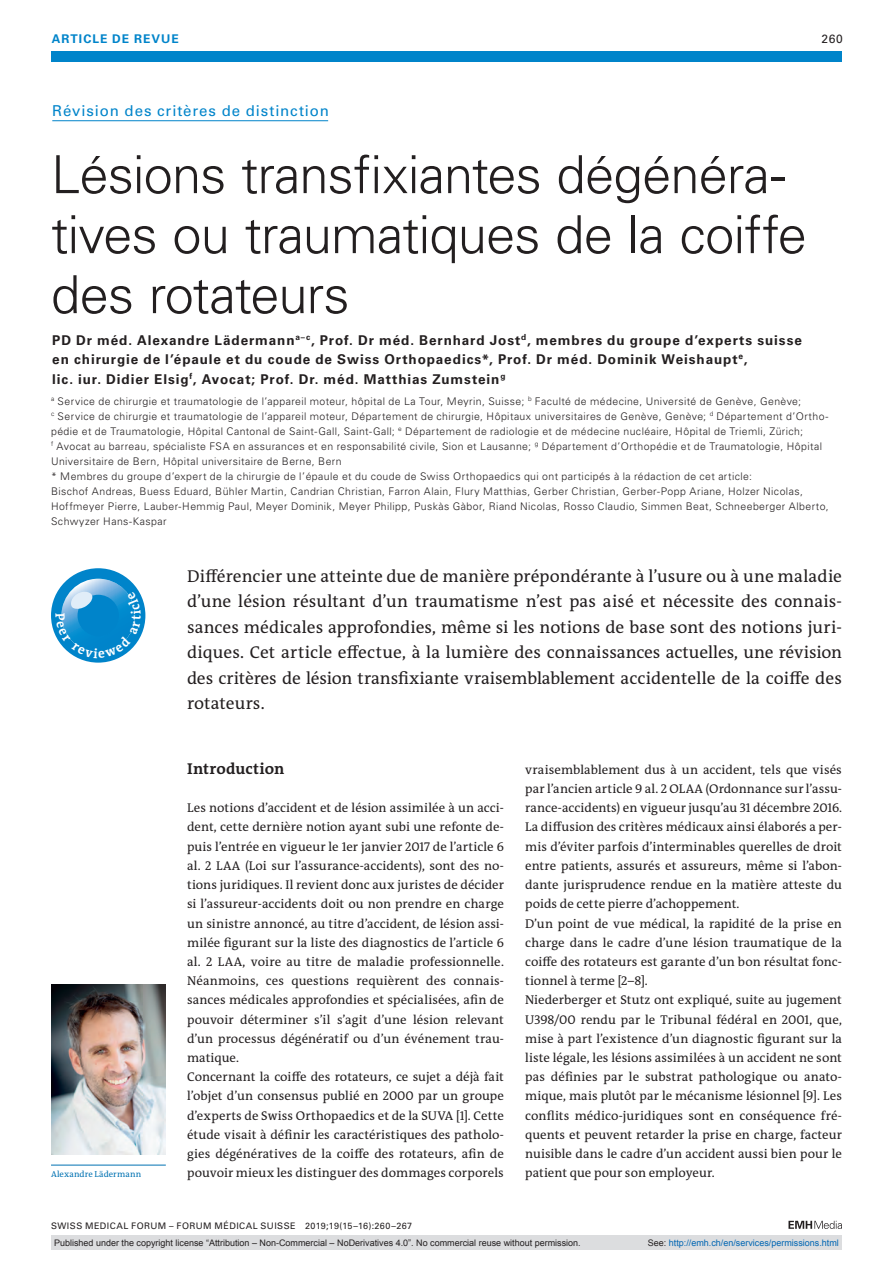
<style>
.page{position:relative;width:893px;height:1263px;background:#fff}
.page>*{position:absolute;margin:0;border:0;box-sizing:border-box;transform-origin:0 0}
.t1{font:300 52.5px/60px "Univers LT Std";letter-spacing:-.02em;color:#231f20}
.t2{font:17.25px/25.5px "The Antiqua B W5 Plain";color:#231f20;text-align:justify}
.t3{font:700 15.75px "The Antiqua B W7";letter-spacing:.01em;color:#231f20}
.t4{font:15px "Univers LT Std";letter-spacing:.055em;color:#0084ca}
.t5{font:700 13.5px/19.2px "Univers LT Std";letter-spacing:.065em;color:#231f20}
.t6{font:12.75px/19.2px "The Antiqua B W5 Plain";letter-spacing:.005em;color:#231f20}
.t7{font:700 12px "Univers LT Std";letter-spacing:.085em;color:#0084ca}
.t8{font:12px "Univers LT Std";color:#231f20}
.t9{font:300 10.5px/15px "Univers LT Std";letter-spacing:.04em;color:#231f20}
.t10{font:9px "Arial";color:#231f20}
.t11{font:9px "Univers LT Std";letter-spacing:.05em;color:#231f20}
.t12{font:9px "Arial";color:#0166b3}
.t13{font:8.7px "The Antiqua B W5 Plain";letter-spacing:.015em;color:#0072b2}
.s1{color:#231f20}
</style>
<div class="page">
<div style="left:51px;top:51px;width:791px;height:11px;background:#0084ca"></div>
<svg style="left:788px;top:1221px;width:54px;height:8px"></svg>
<hr style="left:52px;top:120px;width:276px;height:1px;background:#0084ca">
<hr style="left:51px;top:1165px;width:115px;height:1px;background:#0072b2">
<img style="left:51px;top:984px;width:115px;height:170px">
<div style="left:51px;top:1235px;width:791px;height:15px;background:#dcdddf"></div>
<svg style="left:51px;top:568px;width:94px;height:95px"></svg>
<p class="t7" style="left:52px;top:31px;width:128px">ARTICLE DE REVUE</p>
<p class="t8" style="left:822px;top:31px;width:23px">260</p>
<p class="t4" style="left:52px;top:102px;width:278px">Révision des critères de distinction</p>
<h1 class="t1" style="left:51px;top:145px;width:757px">Lésions transfixiantes dégénéra&shy;tives ou traumatiques de la coiffe des rotateurs</h1>
<p class="t5" style="left:52px;top:331px;width:751px">PD Dr méd. Alexandre Lädermann<sup>a–c</sup>, Prof. Dr méd. Bernhard Jost<sup>d</sup>, membres du groupe d’experts suisse en chirurgie de l’épaule et du coude de Swiss Orthopaedics*, Prof. Dr méd. Dominik Weishaupt<sup>e</sup>,<br>lic. iur. Didier Elsig<sup>f</sup>, Avocat; Prof. Dr. méd. Matthias Zumstein<sup>g</sup></p>
<p class="t9" style="left:51px;top:394px;width:779px"><sup>a</sup> Service de chirurgie et traumatologie de l’appareil moteur, hôpital de La Tour, Meyrin, Suisse; <sup>b</sup> Faculté de médecine, Université de Genève, Genève;<br><sup>c</sup> Service de chirurgie et traumatologie de l’appareil moteur, Département de chirurgie, Hôpitaux universitaires de Genève, Genève; <sup>d</sup> Département d’Ortho&shy;pédie et de Traumatologie, Hôpital Cantonal de Saint-Gall, Saint-Gall; <sup>e</sup> Département de radiologie et de médecine nucléaire, Hôpital de Triemli, Zürich;<br><sup>f</sup> Avocat au barreau, spécialiste FSA en assurances et en responsabilité civile, Sion et Lausanne; <sup>g</sup> Département d’Orthopédie et de Traumatologie, Hôpital Universitaire de Bern, Hôpital universitaire de Berne, Bern<br>* Membres du groupe d’expert de la chirurgie de l’épaule et du coude de Swiss Orthopaedics qui ont participés à la rédaction de cet article:<br>Bischof Andreas, Buess Eduard, Bühler Martin, Candrian Christian, Farron Alain, Flury Matthias, Gerber Christian, Gerber-Popp Ariane, Holzer Nicolas, Hoffmeyer Pierre, Lauber-Hemmig Paul, Meyer Dominik, Meyer Philipp, Puskàs Gàbor, Riand Nicolas, Rosso Claudio, Simmen Beat, Schneeberger Alberto, Schwyzer Hans-Kaspar</p>
<p class="t13" style="left:51px;top:1169px;width:92px">Alexandre Lädermann</p>
<p class="t2" style="left:187px;top:563px;width:656px">Différencier une atteinte due de manière prépondérante à l’usure ou à une maladie d’une lésion résultant d’un traumatisme n’est pas aisé et nécessite des connais&shy;sances médicales approfondies, même si les notions de base sont des notions juri&shy;diques. Cet article effectue, à la lumière des connaissances actuelles, une révision des critères de lésion transfixiante vraisemblablement accidentelle de la coiffe des rotateurs.</p>
<p class="t3" style="left:187px;top:758px;width:99px">Introduction</p>
<p class="t6" style="left:187px;top:798px;width:318px">Les notions d’accident et de lésion assimilée à un acci&shy;dent, cette dernière notion ayant subi une refonte de&shy;puis l’entrée en vigueur le 1er janvier 2017 de l’article 6 al. 2 LAA (Loi sur l’assurance-accidents), sont des no&shy;tions juridiques. Il revient donc aux juristes de décider si l’assureur-accidents doit ou non prendre en charge un sinistre annoncé, au titre d’accident, de lésion assi&shy;milée figurant sur la liste des diagnostics de l’article 6 al. 2 LAA, voire au titre de maladie professionnelle.<br>Néanmoins, ces questions requièrent des connais&shy;sances médicales approfondies et spécialisées, afin de pouvoir déterminer s’il s’agit d’une lésion relevant d’un processus dégénératif ou d’un événement trau&shy;matique.<br>Concernant la coiffe des rotateurs, ce sujet a déjà fait l’objet d’un consensus publié en 2000 par un groupe d’experts de Swiss Orthopaedics et de la SUVA [1]. Cette étude visait à définir les caractéristiques des patholo&shy;gies dégénératives de la coiffe des rotateurs, afin de pouvoir mieux les distinguer des dommages corporels</p>
<p class="t6" style="left:525px;top:760px;width:318px">vraisemblablement dus à un accident, tels que visés par l’ancien article 9 al. 2 OLAA (Ordonnance sur l’assu&shy;rance-accidents) en vigueur jusqu’au 31 décembre 2016.<br>La diffusion des critères médicaux ainsi élaborés a per&shy;mis d’éviter parfois d’interminables querelles de droit entre patients, assurés et assureurs, même si l’abon&shy;dante jurisprudence rendue en la matière atteste du poids de cette pierre d’achoppement.<br>D’un point de vue médical, la rapidité de la prise en charge dans le cadre d’une lésion traumatique de la coiffe des rotateurs est garante d’un bon résultat fonc&shy;tionnel à terme [2–8].<br>Niederberger et Stutz ont expliqué, suite au jugement U398/00 rendu par le Tribunal fédéral en 2001, que, mise à part l’existence d’un diagnostic figurant sur la liste légale, les lésions assimilées à un accident ne sont pas définies par le substrat pathologique ou anato&shy;mique, mais plutôt par le mécanisme lésionnel [9]. Les conflits médico-juridiques sont en conséquence fré&shy;quents et peuvent retarder la prise en charge, facteur nuisible dans le cadre d’un accident aussi bien pour le patient que pour son employeur.</p>
<p class="t11" style="left:51px;top:1220px;width:363px">SWISS MEDICAL FORUM – FORUM MÉDICAL SUISSE 2019;19(15–16):260–267</p>
<p class="t10" style="left:54px;top:1237px;width:528px">Published under the copyright license “Attribution – Non-Commercial – NoDerivatives 4.0”. No commercial reuse without permission.</p>
<p class="t12" style="left:648px;top:1237px;width:193px"><span class="s1">See:</span> http://emh.ch/en/services/permissions.html</p>
</div>
